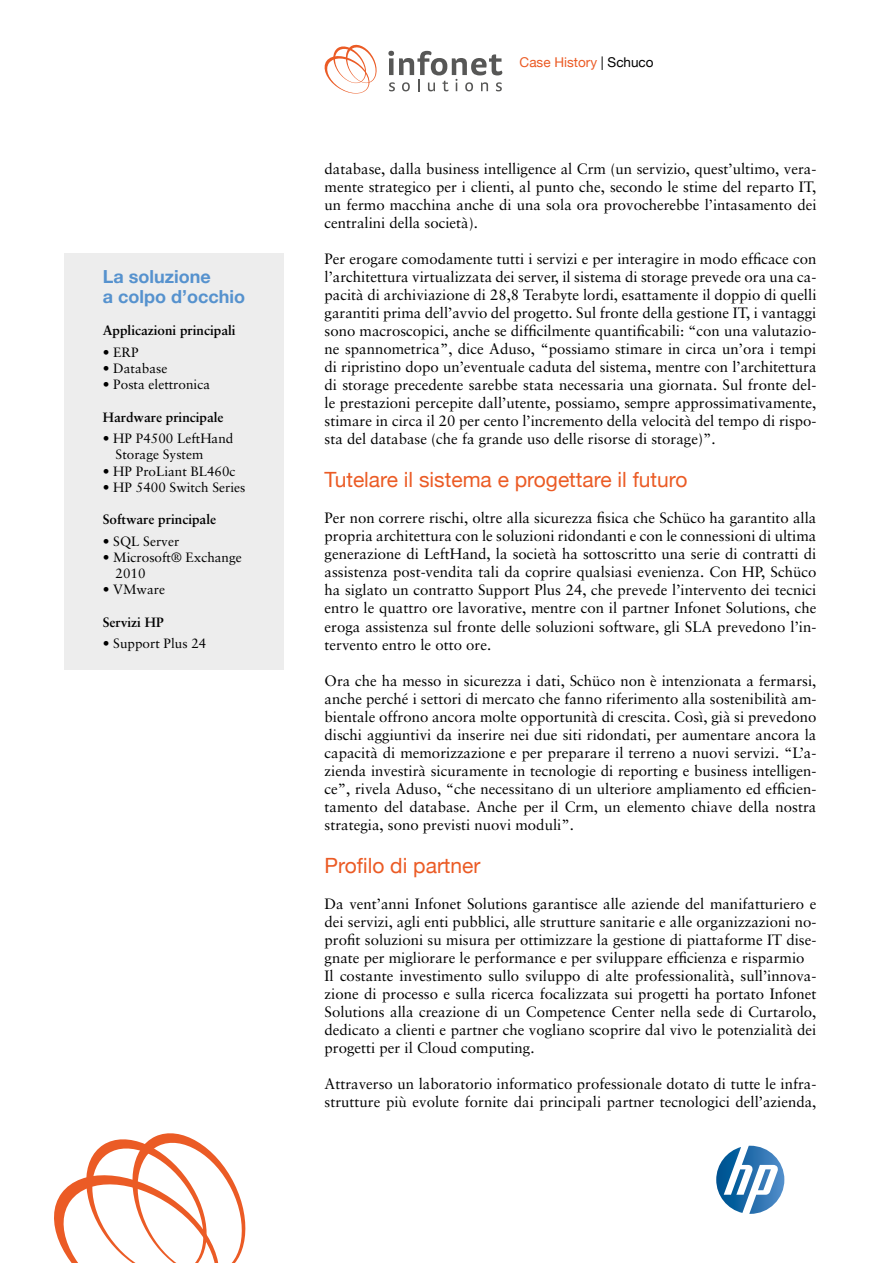
<style>
.page{position:relative;width:893px;height:1263px;background:#fff}
.page>*{position:absolute;margin:0;border:0;box-sizing:border-box;transform-origin:0 0}
.t1{font:21px "Helvetica Neue";color:#eb5b25}
.t2{font:700 18px/19.5px "Helvetica Neue";color:#5692ce}
.t3{font:15px/18px "Sabon";color:#000;text-align:justify}
.t4{font:13.5px/16.2px "Sabon";color:#000}
.t5{font:700 13.5px "Sabon";color:#000}
.t6{font:13.5px "Helvetica Neue";color:#eb5b25}
.s1{color:#000}
</style>
<div class="page">
<svg style="left:388px;top:51px;width:114px;height:40px"></svg>
<svg style="left:324px;top:44px;width:53px;height:50px"></svg>
<svg style="left:54px;top:1133px;width:192px;height:130px"></svg>
<svg style="left:716px;top:1146px;width:68px;height:68px"></svg>
<div style="left:65px;top:253px;width:219px;height:417px;background:#ededed"></div>
<p class="t2" style="left:103px;top:268px;width:144px">La soluzione<br>a colpo d’occhio</p>
<p class="t5" style="left:103px;top:322px;width:134px">Applicazioni principali</p>
<p class="t4" style="left:103px;top:344px;width:38px">• ERP</p>
<p class="t4" style="left:103px;top:360px;width:66px">• Database</p>
<p class="t4" style="left:103px;top:376px;width:109px">• Posta elettronica</p>
<p class="t5" style="left:103px;top:409px;width:122px">Hardware principale</p>
<p class="t4" style="left:116px;top:430px;width:119px;text-indent:-13px">• HP P4500 LeftHand<br>Storage System</p>
<p class="t4" style="left:103px;top:463px;width:134px">• HP ProLiant BL460c</p>
<p class="t4" style="left:103px;top:479px;width:144px">• HP 5400 Switch Series</p>
<p class="t5" style="left:103px;top:511px;width:115px">Software principale</p>
<p class="t4" style="left:103px;top:533px;width:78px">• SQL Server</p>
<p class="t4" style="left:116px;top:549px;width:128px;text-indent:-13px">• Microsoft® Exchange<br>2010</p>
<p class="t4" style="left:103px;top:581px;width:64px">• VMware</p>
<p class="t5" style="left:103px;top:614px;width:62px">Servizi HP</p>
<p class="t4" style="left:103px;top:635px;width:105px">• Support Plus 24</p>
<p class="t6" style="left:520px;top:52px;width:136px">Case History <span class="s1">| Schuco</span></p>
<p class="t3" style="left:325px;top:160px;width:493px">database, dalla business intelligence al Crm (un servizio, quest’ultimo, vera&shy;mente strategico per i clienti, al punto che, secondo le stime del reparto IT, un fermo macchina anche di una sola ora provocherebbe l’intasamento dei centralini della società).</p>
<p class="t3" style="left:325px;top:250px;width:493px">Per erogare comodamente tutti i servizi e per interagire in modo efficace con l’architettura virtualizzata dei server, il sistema di storage prevede ora una ca&shy;pacità di archiviazione di 28,8 Terabyte lordi, esattamente il doppio di quelli garantiti prima dell’avvio del progetto. Sul fronte della gestione IT, i vantaggi sono macroscopici, anche se difficilmente quantificabili: “con una valutazio&shy;ne spannometrica”, dice Aduso, “possiamo stimare in circa un’ora i tempi di ripristino dopo un’eventuale caduta del sistema, mentre con l’architettura di storage precedente sarebbe stata necessaria una giornata. Sul fronte del&shy;le prestazioni percepite dall’utente, possiamo, sempre approssimativamente, stimare in circa il 20 per cento l’incremento della velocità del tempo di rispo&shy;sta del database (che fa grande uso delle risorse di storage)”.</p>
<h1 class="t1" style="left:325px;top:465px;width:364px">Tutelare il sistema e progettare il futuro</h1>
<p class="t3" style="left:325px;top:509px;width:493px">Per non correre rischi, oltre alla sicurezza fisica che Schüco ha garantito alla propria architettura con le soluzioni ridondanti e con le connessioni di ultima generazione di LeftHand, la società ha sottoscritto una serie di contratti di assistenza post-vendita tali da coprire qualsiasi evenienza. Con HP, Schüco ha siglato un contratto Support Plus 24, che prevede l’intervento dei tecnici entro le quattro ore lavorative, mentre con il partner Infonet Solutions, che eroga assistenza sul fronte delle soluzioni software, gli SLA prevedono l’in&shy;tervento entro le otto ore.</p>
<p class="t3" style="left:325px;top:671px;width:493px">Ora che ha messo in sicurezza i dati, Schüco non è intenzionata a fermarsi, anche perché i settori di mercato che fanno riferimento alla sostenibilità am&shy;bientale offrono ancora molte opportunità di crescita. Così, già si prevedono dischi aggiuntivi da inserire nei due siti ridondati, per aumentare ancora la capacità di memorizzazione e per preparare il terreno a nuovi servizi. “L’a&shy;zienda investirà sicuramente in tecnologie di reporting e business intelligen&shy;ce”, rivela Aduso, “che necessitano di un ulteriore ampliamento ed efficien&shy;tamento del database. Anche per il Crm, un elemento chiave della nostra strategia, sono previsti nuovi moduli”.</p>
<h1 class="t1" style="left:325px;top:850px;width:157px">Profilo di partner</h1>
<p class="t3" style="left:325px;top:894px;width:493px;text-align:left">Da vent’anni Infonet Solutions garantisce alle aziende del manifatturiero e dei servizi, agli enti pubblici, alle strutture sanitarie e alle organizzazioni no&shy;profit soluzioni su misura per ottimizzare la gestione di piattaforme IT dise&shy;gnate per migliorare le performance e per sviluppare efficienza e risparmio Il costante investimento sullo sviluppo di alte professionalità, sull’innova&shy;zione di processo e sulla ricerca focalizzata sui progetti ha portato Infonet Solutions alla creazione di un Competence Center nella sede di Curtarolo, dedicato a clienti e partner che vogliano scoprire dal vivo le potenzialità dei progetti per il Cloud computing.</p>
<p class="t3" style="left:325px;top:1074px;width:493px">Attraverso un laboratorio informatico professionale dotato di tutte le infra&shy;strutture più evolute fornite dai principali partner tecnologici dell’azienda,</p>
</div>
